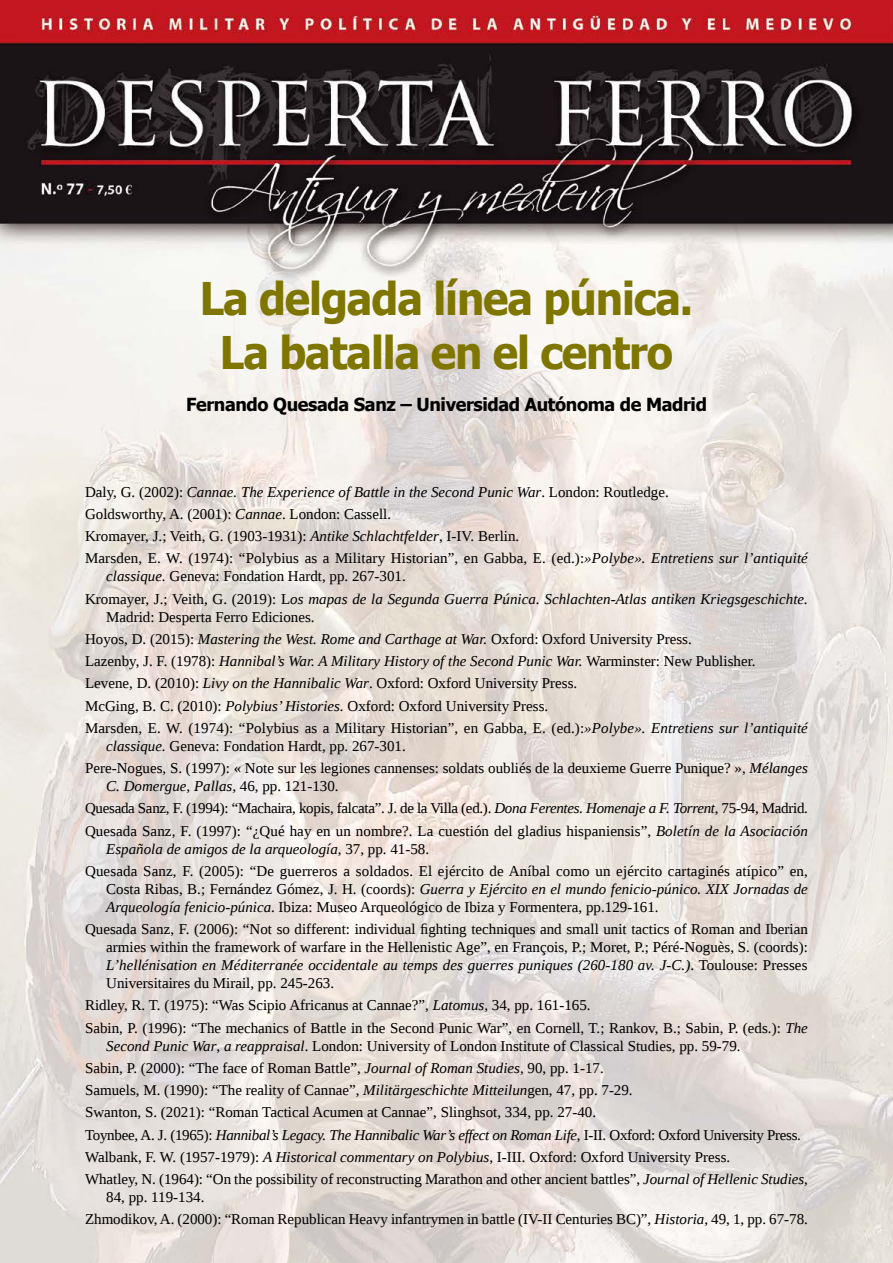
<style>
.page{position:relative;width:893px;height:1263px;background:#fff}
.page>*{position:absolute;margin:0;border:0;box-sizing:border-box;transform-origin:0 0}
.t1{font:700 45px/54px "Tahoma";letter-spacing:-.025em;color:#7f7600;text-align:center;scale:.95 1}
.t2{font:700 18px "Tahoma";letter-spacing:-.02em;color:#000}
.t3{font:15px/22.2px "Liberation Serif";color:#000}
.t4{font:italic 15px/22.2px "Liberation Serif";color:#000}
.s1{font-style:italic}
.s2{font-style:normal}
</style>
<div class="page">
<img style="left:0;top:0;width:893px;height:1263px">
<h1 class="t1" style="left:200px;top:274px;width:521px">La delgada línea púnica.<br>La batalla en el centro</h1>
<p class="t2" style="left:186px;top:391px;width:523px">Fernando Quesada Sanz – Universidad Autónoma de Madrid</p>
<p class="t3" style="left:85px;top:480px;width:724px">Daly, G. (2002): <span class="s1">Cannae. The Experience of Battle in the Second Punic War</span>. London: Routledge.<br>Goldsworthy, A. (2001): <span class="s1">Cannae</span>. London: Cassell.<br>Kromayer, J.; Veith, G. (1903-1931): <span class="s1">Antike Schlachtfelder</span>, I-IV. Berlin.<br>Marsden, E. W. (1974): “Polybius as a Military Historian”, en Gabba, E. (ed.):<span class="s1">»Polybe». Entretiens sur l’antiquité</span></p>
<p class="t4" style="left:85px;top:565px;width:724px;text-indent:21px">classique. <span class="s2">Geneva: Fondation Hardt, pp. 267-301.<br>Kromayer, J.; Veith, G. (2019): L</span>os mapas de la Segunda Guerra Púnica. Schlachten-Atlas antiken Kriegsgeschichte.</p>
<p class="t3" style="left:85px;top:605px;width:724px;text-indent:21px">Madrid: Desperta Ferro Ediciones.<br>Hoyos, D. (2015): <span class="s1">Mastering the West. Rome and Carthage at War.</span> Oxford: Oxford University Press.<br>Lazenby, J. F. (1978): <span class="s1">Hannibal’s War. A Military History of the Second Punic War.</span> Warminster: New Publisher.<br>Levene, D. (2010): <span class="s1">Livy on the Hannibalic War</span>. Oxford: Oxford University Press.<br>McGing, B. C. (2010): <span class="s1">Polybius’ Histories.</span> Oxford: Oxford University Press.<br>Marsden, E. W. (1974): “Polybius as a Military Historian”, en Gabba, E. (ed.):<span class="s1">»Polybe». Entretiens sur l’antiquité</span></p>
<p class="t3" style="left:85px;top:735px;width:724px;text-indent:21px"><span class="s1">classique.</span> Geneva: Fondation Hardt, pp. 267-301.<br>Pere-Nogues, S. (1997): « Note sur les legiones cannenses: soldats oubliés de la deuxieme Guerre Punique? », <span class="s1">Mélanges</span></p>
<p class="t3" style="left:85px;top:775px;width:724px;text-indent:21px"><span class="s1">C. Domergue, Pallas,</span> 46, pp. 121-130.<br>Quesada Sanz, F. (1994): “Machaira, kopis, falcata”. J. de la Villa (ed.). <span class="s1">Dona Ferentes. Homenaje a F. Torrent</span>, 75-94, Madrid.<br>Quesada Sanz, F. (1997): “¿Qué hay en un nombre?. La cuestión del gladius hispaniensis”, <span class="s1">Boletín de la Asociación</span></p>
<p class="t3" style="left:85px;top:837px;width:724px;text-indent:21px"><span class="s1">Española de amigos de la arqueología</span>, 37, pp. 41-58.<br>Quesada Sanz, F. (2005): “De guerreros a soldados. El ejército de Aníbal como un ejército cartaginés atípico” en,</p>
<p class="t3" style="left:106px;top:880px;width:703px;line-height:18px">Costa Ribas, B.; Fernández Gómez, J. H. (coords): <span class="s1">Guerra y Ejército en el mundo fenicio-púnico. XIX Jornadas de<br>Arqueología fenicio-púnica</span>. Ibiza: Museo Arqueológico de Ibiza y Formentera, pp.129-161.</p>
<p class="t3" style="left:106px;top:920px;width:703px;line-height:18px;text-align:justify;text-indent:-21px">Quesada Sanz, F. (2006): “Not so different: individual fighting techniques and small unit tactics of Roman and Iberian armies within the framework of warfare in the Hellenistic Age”, en François, P.; Moret, P.; Péré-Noguès, S. (coords):<br><span class="s1">L’hellénisation en Méditerranée occidentale au temps des guerres puniques (260-180 av. J-C.)</span>. Toulouse: Presses Universitaires du Mirail, pp. 245-263.</p>
<p class="t3" style="left:85px;top:994px;width:724px">Ridley, R. T. (1975): “Was Scipio Africanus at Cannae?”, <span class="s1">Latomus</span>, 34, pp. 161-165.<br>Sabin, P. (1996): “The mechanics of Battle in the Second Punic War”, en Cornell, T.; Rankov, B.; Sabin, P. (eds.): <span class="s1">The</span></p>
<p class="t3" style="left:85px;top:1034px;width:724px;text-indent:21px"><span class="s1">Second Punic War</span>, <span class="s1">a reappraisal</span>. London: University of London Institute of Classical Studies, pp. 59-79.<br>Sabin, P. (2000): “The face of Roman Battle”, <span class="s1">Journal of Roman Studies,</span> 90, pp. 1-17.<br>Samuels, M. (1990): “The reality of Cannae”, <span class="s1">Militärgeschichte Mitteilun</span>gen, 47, pp. 7-29.<br>Swanton, S. (2021): “Roman Tactical Acumen at Cannae”, Slinghsot, 334, pp. 27-40.<br>Toynbee, A. J. (1965): <span class="s1">Hannibal’s Legacy. The Hannibalic War’s effect on Roman Life</span>, I-II. Oxford: Oxford University Press.<br>Walbank, F. W. (1957-1979): <span class="s1">A Historical commentary on Polybius</span>, I-III. Oxford: Oxford University Press.<br>Whatley, N. (1964): “On the possibility of reconstructing Marathon and other ancient battles”, <span class="s1">Journal of Hellenic Studies,</span></p>
<p class="t3" style="left:85px;top:1186px;width:724px;text-indent:21px">84, pp. 119-134.<br>Zhmodikov, A. (2000): “Roman Republican Heavy infantrymen in battle (IV-II Centuries BC)”, <span class="s1">Historia</span>, 49, 1, pp. 67-78.</p>
</div>
